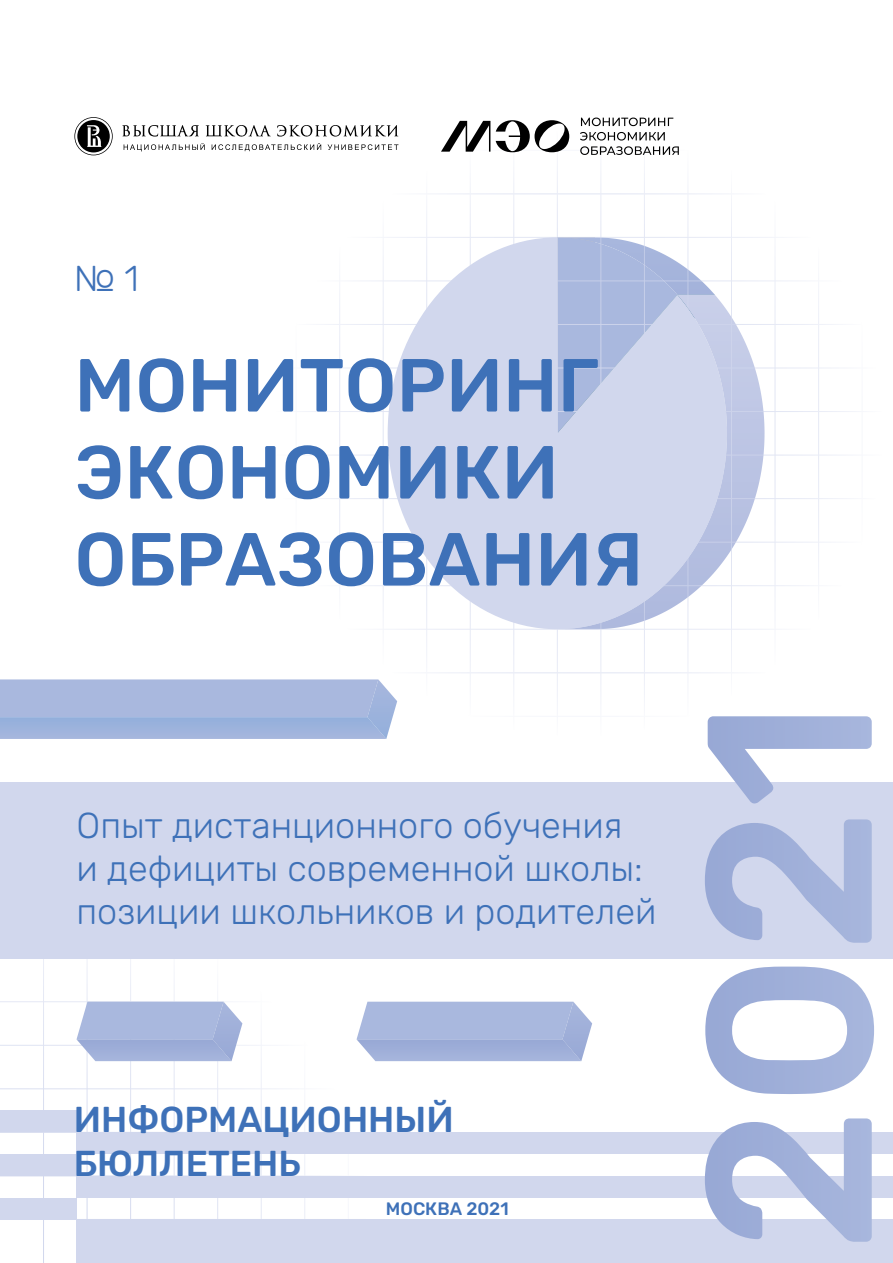
<style>
.page{position:relative;width:893px;height:1263px;background:#fff}
.page>*{position:absolute;margin:0;border:0;box-sizing:border-box;transform-origin:0 0}
.t1{font:500 75px/87px "Rubik";color:#3e71b8}
.t2{font:300 36px/43.2px "Rubik";color:#3e71b8}
.t3{font:500 36px/43.5px "Rubik";color:#3e71b8}
.t4{font:500 18px "Rubik";color:#3e71b8}
</style>
<div class="page">
<svg style="left:388px;top:238px;width:169px;height:391px;fill:#d1d7ed"></svg>
<svg style="left:558px;top:311px;width:206px;height:318px;fill:#d1d7ed"></svg>
<svg style="left:0;top:679px;width:397px;height:60px;background:#a6b7de"></svg>
<hr style="left:0;top:1219px;width:479px;height:1px;background:#d1d7ed">
<hr style="left:0;top:1175px;width:479px;height:1px;background:#d1d7ed">
<hr style="left:0;top:1132px;width:479px;height:1px;background:#d1d7ed">
<hr style="left:0;top:1088px;width:479px;height:1px;background:#d1d7ed">
<hr style="left:0;top:1045px;width:479px;height:1px;background:#d1d7ed">
<hr style="left:0;top:1001px;width:479px;height:1px;background:#d1d7ed">
<hr style="left:0;top:958px;width:479px;height:1px;background:#d1d7ed">
<hr style="left:435px;top:784px;width:1px;height:479px;background:#d1d7ed">
<hr style="left:391px;top:784px;width:1px;height:479px;background:#d1d7ed">
<hr style="left:348px;top:784px;width:1px;height:479px;background:#d1d7ed">
<hr style="left:304px;top:784px;width:1px;height:479px;background:#d1d7ed">
<hr style="left:261px;top:784px;width:1px;height:479px;background:#d1d7ed">
<hr style="left:217px;top:784px;width:1px;height:479px;background:#d1d7ed">
<hr style="left:174px;top:784px;width:1px;height:479px;background:#d1d7ed">
<hr style="left:130px;top:784px;width:1px;height:479px;background:#d1d7ed">
<hr style="left:87px;top:784px;width:1px;height:479px;background:#d1d7ed">
<hr style="left:43px;top:784px;width:1px;height:479px;background:#d1d7ed">
<div style="left:0;top:782px;width:893px;height:176px;background:#d1d7ed"></div>
<div style="left:77px;top:1219px;width:816px;height:44px;background:#d1d7ed"></div>
<div style="left:0;top:1198px;width:77px;height:21px;background:#d1d7ed"></div>
<div style="left:77px;top:1176px;width:816px;height:22px;background:#d1d7ed"></div>
<div style="left:0;top:1154px;width:77px;height:22px;background:#d1d7ed"></div>
<div style="left:77px;top:1132px;width:816px;height:22px;background:#d1d7ed"></div>
<div style="left:0;top:1110px;width:77px;height:22px;background:#d1d7ed"></div>
<svg style="left:357px;top:1002px;width:235px;height:59px;background:#aab8dd"></svg>
<svg style="left:77px;top:1002px;width:165px;height:59px;background:#abbade"></svg>
<svg style="left:558px;top:238px;width:169px;height:220px;background:#c3cce7"></svg>
<hr style="left:340px;top:629px;width:479px;height:1px;background:#d1d7ed">
<hr style="left:340px;top:585px;width:479px;height:1px;background:#d1d7ed">
<hr style="left:340px;top:542px;width:479px;height:1px;background:#d1d7ed">
<hr style="left:340px;top:498px;width:479px;height:1px;background:#d1d7ed">
<hr style="left:340px;top:455px;width:479px;height:1px;background:#d1d7ed">
<hr style="left:340px;top:411px;width:479px;height:1px;background:#d1d7ed">
<hr style="left:340px;top:368px;width:479px;height:1px;background:#d1d7ed">
<hr style="left:340px;top:324px;width:479px;height:1px;background:#d1d7ed">
<hr style="left:340px;top:281px;width:479px;height:1px;background:#d1d7ed">
<hr style="left:340px;top:237px;width:479px;height:1px;background:#d1d7ed">
<hr style="left:775px;top:194px;width:1px;height:479px;background:#d1d7ed">
<hr style="left:731px;top:194px;width:1px;height:479px;background:#d1d7ed">
<hr style="left:688px;top:194px;width:1px;height:479px;background:#d1d7ed">
<hr style="left:644px;top:194px;width:1px;height:479px;background:#d1d7ed">
<hr style="left:600px;top:194px;width:1px;height:479px;background:#d1d7ed">
<hr style="left:557px;top:194px;width:1px;height:479px;background:#d1d7ed">
<hr style="left:513px;top:194px;width:1px;height:479px;background:#d1d7ed">
<hr style="left:470px;top:194px;width:1px;height:479px;background:#d1d7ed">
<hr style="left:426px;top:194px;width:1px;height:479px;background:#d1d7ed">
<hr style="left:383px;top:194px;width:1px;height:479px;background:#d1d7ed">
<div style="left:339px;top:117px;width:480px;height:77px;border:1px solid #d1d7ed"></div>
<hr style="left:775px;top:117px;width:1px;height:77px;background:#d1d7ed">
<hr style="left:731px;top:117px;width:1px;height:77px;background:#d1d7ed">
<hr style="left:688px;top:117px;width:1px;height:77px;background:#d1d7ed">
<hr style="left:644px;top:117px;width:1px;height:77px;background:#d1d7ed">
<hr style="left:600px;top:117px;width:1px;height:77px;background:#d1d7ed">
<hr style="left:557px;top:117px;width:1px;height:77px;background:#d1d7ed">
<hr style="left:513px;top:117px;width:1px;height:77px;background:#d1d7ed">
<hr style="left:470px;top:117px;width:1px;height:77px;background:#d1d7ed">
<hr style="left:426px;top:117px;width:1px;height:77px;background:#d1d7ed">
<hr style="left:383px;top:117px;width:1px;height:77px;background:#d1d7ed">
<hr style="left:340px;top:150px;width:479px;height:1px;background:#d1d7ed">
<div style="left:263px;top:193px;width:77px;height:480px;border:1px solid #d1d7ed"></div>
<hr style="left:263px;top:237px;width:77px;height:1px;background:#d1d7ed">
<hr style="left:263px;top:281px;width:77px;height:1px;background:#d1d7ed">
<hr style="left:263px;top:324px;width:77px;height:1px;background:#d1d7ed">
<hr style="left:263px;top:368px;width:77px;height:1px;background:#d1d7ed">
<hr style="left:263px;top:411px;width:77px;height:1px;background:#d1d7ed">
<hr style="left:263px;top:455px;width:77px;height:1px;background:#d1d7ed">
<hr style="left:263px;top:498px;width:77px;height:1px;background:#d1d7ed">
<hr style="left:263px;top:542px;width:77px;height:1px;background:#d1d7ed">
<hr style="left:263px;top:585px;width:77px;height:1px;background:#d1d7ed">
<hr style="left:263px;top:629px;width:77px;height:1px;background:#d1d7ed">
<hr style="left:296px;top:194px;width:1px;height:479px;background:#d1d7ed">
<div style="left:339px;top:672px;width:480px;height:78px;border:1px solid #d1d7ed"></div>
<hr style="left:383px;top:673px;width:1px;height:76px;background:#d1d7ed">
<hr style="left:426px;top:673px;width:1px;height:76px;background:#d1d7ed">
<hr style="left:470px;top:673px;width:1px;height:76px;background:#d1d7ed">
<hr style="left:513px;top:673px;width:1px;height:76px;background:#d1d7ed">
<hr style="left:557px;top:673px;width:1px;height:76px;background:#d1d7ed">
<hr style="left:600px;top:673px;width:1px;height:76px;background:#d1d7ed">
<hr style="left:644px;top:673px;width:1px;height:76px;background:#d1d7ed">
<hr style="left:688px;top:673px;width:1px;height:76px;background:#d1d7ed">
<hr style="left:731px;top:673px;width:1px;height:76px;background:#d1d7ed">
<hr style="left:775px;top:673px;width:1px;height:76px;background:#d1d7ed">
<hr style="left:340px;top:716px;width:479px;height:1px;background:#d1d7ed">
<svg style="left:818px;top:117px;width:39px;height:556px"></svg>
<hr style="left:819px;top:150px;width:74px;height:1px;background:#d1d7ed">
<hr style="left:862px;top:117px;width:1px;height:77px;background:#d1d7ed">
<svg style="left:581px;top:118px;width:92px;height:8px"></svg>
<svg style="left:580px;top:132px;width:99px;height:23px"></svg>
<svg style="left:441px;top:121px;width:49px;height:31px"></svg>
<svg style="left:496px;top:120px;width:73px;height:32px"></svg>
<svg style="left:124px;top:143px;width:274px;height:8px"></svg>
<svg style="left:277px;top:125px;width:121px;height:12px"></svg>
<svg style="left:122px;top:125px;width:77px;height:12px"></svg>
<svg style="left:206px;top:125px;width:65px;height:12px"></svg>
<svg style="left:74px;top:117px;width:39px;height:38px"></svg>
<svg style="left:705px;top:1118px;width:167px;height:124px"></svg>
<svg style="left:705px;top:966px;width:169px;height:128px"></svg>
<svg style="left:705px;top:819px;width:167px;height:124px"></svg>
<svg style="left:708px;top:716px;width:164px;height:88px"></svg>
<p class="t2" style="left:74px;top:258px;width:66px">№ 1</p>
<h1 class="t1" style="left:74px;top:344px;width:570px">МОНИТОРИНГ<br>ЭКОНОМИКИ<br>ОБРАЗОВАНИЯ</h1>
<p class="t2" style="left:77px;top:804px;width:581px">Опыт дистанционного обучения<br>и дефициты современной школы: позиции школьников и родителей</p>
<p class="t3" style="left:74px;top:1099px;width:381px">ИНФОРМАЦИОННЫЙ<br>БЮЛЛЕТЕНЬ</p>
<p class="t4" style="left:386px;top:1199px;width:124px">МОСКВА 2021</p>
</div>
